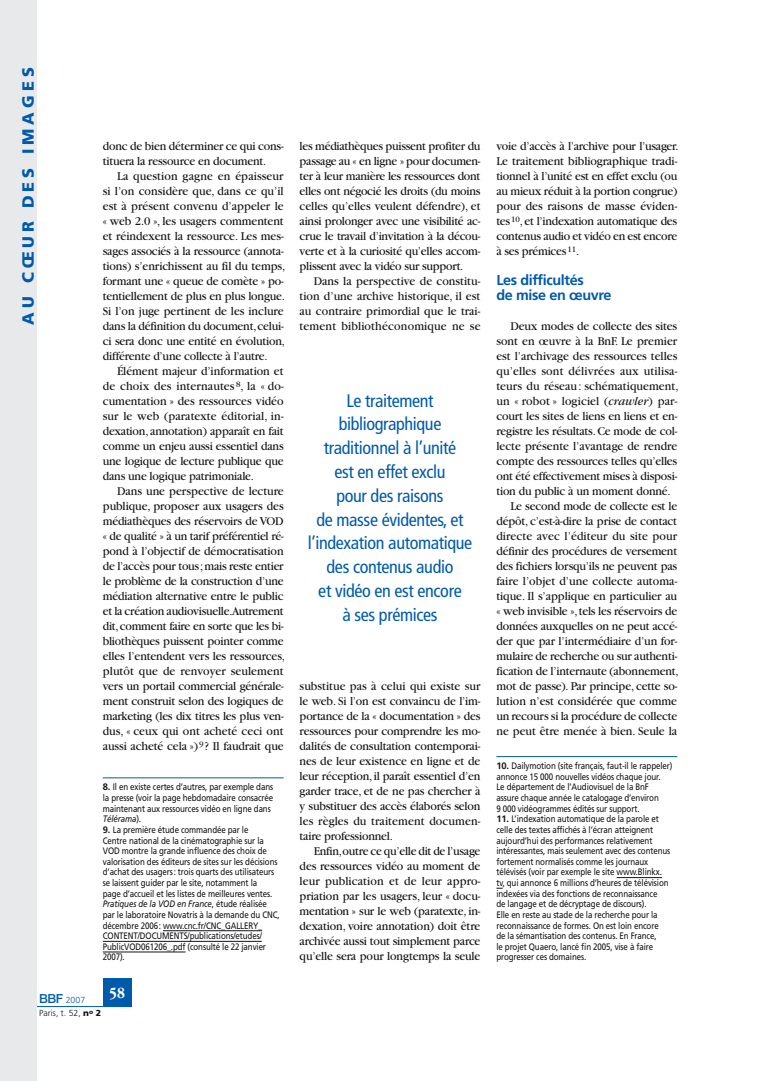
<style>
.page{position:relative;width:773px;height:1081px;background:#fff}
.page>*{position:absolute;margin:0;border:0;box-sizing:border-box;transform-origin:0 0}
.t1{font:condensed 18.12px/23.8px "Frutiger";letter-spacing:-.02em;color:#005aab;text-align:center}
.t2{font:900 16.25px "Frutiger";letter-spacing:.25em;color:#005aab}
.t3{font:700 16.25px "Garamond";color:#fff;scale:.85 1}
.t4{font:700 14.38px/15px "Frutiger";letter-spacing:-.025em;color:#005aab}
.t5{font:12.5px/15px "Garamond";letter-spacing:-.015em;color:#151518;text-align:justify;scale:.95 1}
.t6{font:12.5px "Garamond";letter-spacing:.005em;color:#151518;scale:.95 1}
.t7{font:12.5px "Garamond";letter-spacing:.01em;color:#151518;scale:.95 1}
.t8{font:12.5px "Garamond";letter-spacing:.015em;color:#151518;scale:.95 1}
.t9{font:9.38px/10.6px "Frutiger";letter-spacing:-.015em;color:#151518;scale:.85 1}
.t10{font:300 8.75px/12.9px "Frutiger";color:#151518}
.s1{font-weight:700}
.s2{font-style:italic}
.s3{font-family:"Helvetica Neue";font-weight:500;font-size:12.5px;color:#005aab}
.s4{color:#005aab}
.s5{font-weight:900}
</style>
<div class="page">
<hr style="left:0;top:1006px;width:131px;height:1px;background:#005aab">
<div style="left:103px;top:978px;width:28px;height:28px;background:#005aab"></div>
<div style="left:0;top:0;width:37px;height:1081px;background:#e8e9ea"></div>
<hr style="left:103px;top:777px;width:180px;height:1px;background:#005aab">
<hr style="left:163px;top:930px;width:99px;height:1px;background:#151518">
<hr style="left:103px;top:941px;width:159px;height:1px;background:#151518">
<hr style="left:103px;top:952px;width:82px;height:1px;background:#151518">
<hr style="left:496px;top:756px;width:181px;height:1px;background:#005aab">
<hr style="left:616px;top:877px;width:45px;height:1px;background:#151518">
<h2 class="t2" style="left:18px;top:325px;width:259px;rotate:-90deg">AU CŒUR DES IMAGES</h2>
<p class="t5" style="left:103px;top:139px;width:192px">donc de bien déterminer ce qui cons&shy;tituera la ressource en document.</p>
<p class="t5" style="left:103px;top:169px;width:193px;text-align:left;text-indent:14px">La question gagne en épaisseur si l’on considère que, dans ce qu’il est à présent convenu d’appeler le « web 2.0 », les usagers commentent et réindexent la ressource. Les mes&shy;sages associés à la ressource (annota&shy;tions) s’enrichissent au fil du temps, formant une « queue de comète » po&shy;tentiellement de plus en plus longue.<br>Si l’on juge pertinent de les inclure dans la définition du document, celui&shy;ci sera donc une entité en évolution, différente d’une collecte à l’autre.</p>
<p class="t5" style="left:103px;top:364px;width:192px;text-indent:14px">Élément majeur d’information et de choix des internautes <sup>8</sup>, la « do&shy;cumentation » des ressources vidéo sur le web (paratexte éditorial, in&shy;dexation, annotation) apparaît en fait comme un enjeu aussi essentiel dans une logique de lecture publique que dans une logique patrimoniale.</p>
<p class="t5" style="left:103px;top:484px;width:193px;text-align:left;text-indent:14px">Dans une perspective de lecture publique, proposer aux usagers des médiathèques des réservoirs de VOD « de qualité » à un tarif préférentiel ré&shy;pond à l’objectif de démocratisation de l’accès pour tous ; mais reste entier le problème de la construction d’une médiation alternative entre le public et la création audiovisuelle.Autrement dit, comment faire en sorte que les bi&shy;bliothèques puissent pointer comme elles l’entendent vers les ressources, plutôt que de renvoyer seulement vers un portail commercial générale&shy;ment construit selon des logiques de marketing (les dix titres les plus ven&shy;dus, « ceux qui ont acheté ceci ont aussi acheté cela ») <sup>9</sup> ? Il faudrait que</p>
<p class="t9" style="left:103px;top:782px;width:202px"><span class="s1">8.</span> Il en existe certes d’autres, par exemple dans la presse (voir la page hebdomadaire consacrée maintenant aux ressources vidéo en ligne dans <span class="s2">Télérama</span>).</p>
<p class="t9" style="left:103px;top:824px;width:210px"><span class="s1">9.</span> La première étude commandée par le<br>Centre national de la cinématographie sur la VOD montre la grande influence des choix de valorisation des éditeurs de sites sur les décisions d’achat des usagers : trois quarts des utilisateurs se laissent guider par le site, notamment la<br>page d’accueil et les listes de meilleures ventes.<br><span class="s2">Pratiques de la VOD en France</span>, étude réalisée par le laboratoire Novatris à la demande du CNC, décembre 2006 : www.cnc.fr/CNC_GALLERY_ CONTENT/DOCUMENTS/publications/etudes/ PublicVOD061206_.pdf (consulté le 22 janvier 2007).</p>
<p class="t10" style="left:39px;top:993px;width:64px"><span class="s3">BBF</span> <span class="s4">2007<br></span>Paris, t. 52, <span class="s5">n</span><sup>o</sup> <span class="s5">2</span></p>
<h2 class="t3" style="left:109px;top:984px;width:20px">58</h2>
<p class="t5" style="left:299px;top:139px;width:192px">les médiathèques puissent profiter du passage au « en ligne » pour documen&shy;ter à leur manière les ressources dont elles ont négocié les droits (du moins celles qu’elles veulent défendre), et ainsi prolonger avec une visibilité ac&shy;crue le travail d’invitation à la décou&shy;verte et à la curiosité qu’elles accom&shy;plissent avec la vidéo sur support.</p>
<p class="t5" style="left:299px;top:274px;width:192px;text-indent:14px">Dans la perspective de constitu&shy;tion d’une archive historique, il est au contraire primordial que le trai&shy;tement bibliothéconomique ne se</p>
<h1 class="t1" style="left:308px;top:389px;width:166px">Le traitement bibliographique traditionnel à l’unité<br>est en effet exclu<br>pour des raisons<br>de masse évidentes, et l’indexation automatique des contenus audio<br>et vidéo en est encore<br>à ses prémices</h1>
<p class="t5" style="left:299px;top:679px;width:192px">substitue pas à celui qui existe sur le web. Si l’on est convaincu de l’im&shy;portance de la « documentation » des ressources pour comprendre les mo&shy;dalités de consultation contemporai&shy;nes de leur existence en ligne et de leur réception, il paraît essentiel d’en garder trace, et de ne pas chercher à y substituer des accès élaborés selon les règles du traitement documen&shy;taire professionnel.</p>
<p class="t5" style="left:299px;top:844px;width:192px;text-indent:14px">Enfin,outre ce qu’elle dit de l’usage des ressources vidéo au moment de leur publication et de leur appro&shy;priation par les usagers, leur « docu&shy;mentation » sur le web (paratexte, in&shy;dexation, voire annotation) doit être archivée aussi tout simplement parce qu’elle sera pour longtemps la seule</p>
<p class="t5" style="left:496px;top:139px;width:193px">voie d’accès à l’archive pour l’usager.<br>Le traitement bibliographique tradi&shy;tionnel à l’unité est en effet exclu (ou au mieux réduit à la portion congrue) pour des raisons de masse éviden&shy;tes <sup>10</sup>, et l’indexation automatique des contenus audio et vidéo en est encore à ses prémices <sup>11</sup>.</p>
<p class="t4" style="left:496px;top:273px;width:116px">Les difficultés<br>de mise en œuvre</p>
<p class="t5" style="left:510px;top:319px;width:177px">Deux modes de collecte des sites</p>
<p class="t5" style="left:496px;top:334px;width:192px">sont en œuvre à la BnF. Le premier</p>
<p class="t5" style="left:496px;top:349px;width:192px">est l’archivage des ressources telles</p>
<p class="t8" style="left:496px;top:365px;width:192px">qu’elles sont délivrées aux utilisa-</p>
<p class="t6" style="left:496px;top:380px;width:193px">teurs du réseau : schématiquement,</p>
<p class="t7" style="left:496px;top:395px;width:192px">un « robot » logiciel (<span class="s2">crawler</span>) par-</p>
<p class="t5" style="left:496px;top:409px;width:192px">court les sites de liens en liens et en-</p>
<p class="t5" style="left:496px;top:424px;width:192px">registre les résultats. Ce mode de col-</p>
<p class="t5" style="left:496px;top:439px;width:192px">lecte présente l’avantage de rendre</p>
<p class="t5" style="left:496px;top:454px;width:192px">compte des ressources telles qu’elles</p>
<p class="t5" style="left:496px;top:469px;width:192px">ont été effectivement mises à disposi-</p>
<p class="t5" style="left:496px;top:484px;width:185px">tion du public à un moment donné.</p>
<p class="t5" style="left:510px;top:499px;width:177px">Le second mode de collecte est le</p>
<p class="t5" style="left:496px;top:514px;width:192px">dépôt, c’est-à-dire la prise de contact</p>
<p class="t7" style="left:496px;top:530px;width:192px">directe avec l’éditeur du site pour</p>
<p class="t5" style="left:496px;top:544px;width:192px">définir des procédures de versement</p>
<p class="t5" style="left:496px;top:559px;width:192px">des fichiers lorsqu’ils ne peuvent pas</p>
<p class="t6" style="left:496px;top:575px;width:192px">faire l’objet d’une collecte automa-</p>
<p class="t5" style="left:496px;top:589px;width:192px">tique. Il s’applique en particulier au</p>
<p class="t5" style="left:496px;top:604px;width:192px">« web invisible », tels les réservoirs de</p>
<p class="t5" style="left:496px;top:619px;width:192px">données auxquelles on ne peut accé-</p>
<p class="t5" style="left:496px;top:634px;width:192px">der que par l’intermédiaire d’un for-</p>
<p class="t5" style="left:496px;top:649px;width:192px">mulaire de recherche ou sur authenti-</p>
<p class="t5" style="left:496px;top:664px;width:193px">fication de l’internaute (abonnement,</p>
<p class="t5" style="left:496px;top:679px;width:192px">mot de passe). Par principe, cette so-</p>
<p class="t5" style="left:496px;top:694px;width:192px">lution n’est considérée que comme</p>
<p class="t5" style="left:496px;top:709px;width:192px">un recours si la procédure de collecte</p>
<p class="t5" style="left:496px;top:724px;width:192px">ne peut être menée à bien. Seule la</p>
<p class="t9" style="left:496px;top:760px;width:209px"><span class="s1">10.</span> Dailymotion (site français, faut-il le rappeler) annonce 15 000 nouvelles vidéos chaque jour.<br>Le département de l’Audiovisuel de la BnF assure chaque année le catalogage d’environ<br>9 000 vidéogrammes édités sur support.</p>
<p class="t9" style="left:496px;top:813px;width:206px"><span class="s1">11.</span> L’indexation automatique de la parole et celle des textes affichés à l’écran atteignent aujourd’hui des performances relativement intéressantes, mais seulement avec des contenus fortement normalisés comme les journaux télévisés (voir par exemple le site www.Blinkx. tv, qui annonce 6 millions d’heures de télévision indexées via des fonctions de reconnaissance<br>de langage et de décryptage de discours).<br>Elle en reste au stade de la recherche pour la reconnaissance de formes. On est loin encore<br>de la sémantisation des contenus. En France,<br>le projet Quaero, lancé fin 2005, vise à faire progresser ces domaines.</p>
</div>
